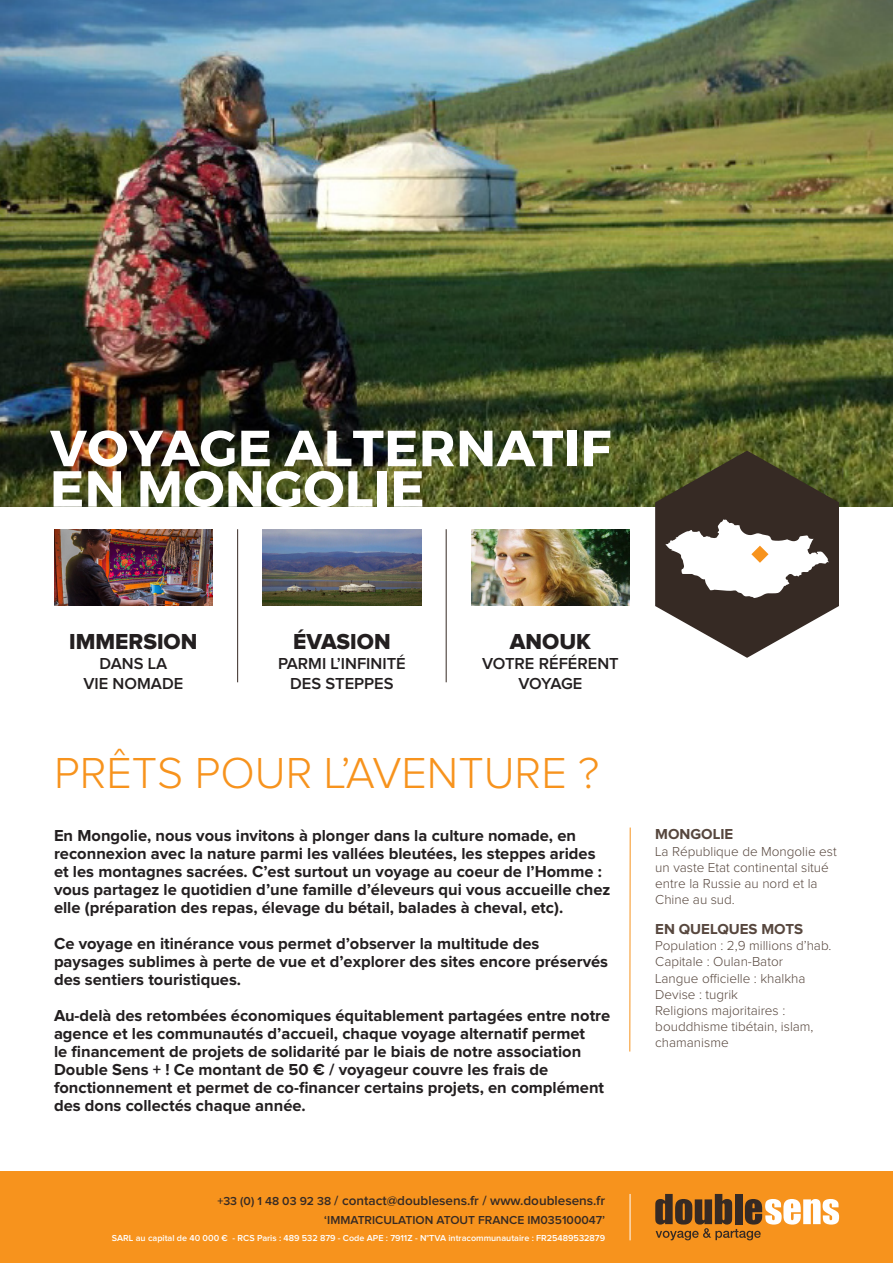
<style>
.page{position:relative;width:893px;height:1263px;background:#fff}
.page>*{position:absolute;margin:0;border:0;box-sizing:border-box;transform-origin:0 0}
.t1{font:700 50.7px/40.5px "Montserrat";letter-spacing:.01em;color:#fff}
.t2{font:300 45px "Proxima Nova";color:#f7931d}
.t3{font:22.5px "Proxima Nova Extrabld";color:#231f20}
.t4{font:700 16.5px/18px "Proxima Nova";color:#231f20}
.t5{font:600 16.5px/19.8px "Proxima Nova";color:#231f20;text-align:center}
.t6{font:700 15px "Proxima Nova";color:#57473e}
.t7{font:300 13.5px/16.2px "Proxima Nova";color:#57473e}
.t8{font:600 13.5px "Proxima Nova";color:#362a24}
.t9{font:600 12px "Proxima Nova";color:#362a24}
.t10{font:600 9px "Proxima Nova";color:#fff}
.s1{font-size:12px}
</style>
<div class="page">
<div style="left:0;top:1171px;width:893px;height:92px;background:#f7931d"></div>
<hr style="left:630px;top:1194px;width:1px;height:46px;background:#fff">
<svg style="left:655px;top:1194px;width:184px;height:46px"></svg>
<img style="left:0;top:0;width:893px;height:507px">
<img style="left:54px;top:529px;width:159px;height:77px">
<img style="left:263px;top:529px;width:158px;height:77px">
<hr style="left:446px;top:529px;width:1px;height:153px;background:#362a24">
<hr style="left:237px;top:529px;width:1px;height:153px;background:#362a24">
<img style="left:471px;top:529px;width:158px;height:77px">
<hr style="left:629px;top:827px;width:2px;height:224px;background:#f7931d">
<svg style="left:655px;top:451px;width:184px;height:207px"></svg>
<p class="t1" style="left:50px;top:429px;width:563px">VOYAGE ALTERNATIF<br>EN MONGOLIE</p>
<p class="t3" style="left:69px;top:631px;width:130px">IMMERSION</p>
<p class="t5" style="left:100px;top:654px;width:69px">DANS LA</p>
<p class="t5" style="left:83px;top:674px;width:101px">VIE NOMADE</p>
<p class="t3" style="left:293px;top:631px;width:99px">ÉVASION</p>
<p class="t5" style="left:278px;top:654px;width:129px">PARMI L’INFINITÉ<br>DES STEPPES</p>
<p class="t3" style="left:510px;top:631px;width:83px">ANOUK</p>
<p class="t5" style="left:482px;top:654px;width:138px">VOTRE RÉFÉRENT</p>
<p class="t5" style="left:518px;top:674px;width:66px">VOYAGE</p>
<p class="t2" style="left:54px;top:753px;width:547px">PRÊTS POUR L’AVENTURE ?</p>
<p class="t4" style="left:54px;top:827px;width:558px">En Mongolie, nous vous invitons à plonger dans la culture nomade, en reconnexion avec la nature parmi les vallées bleutées, les steppes arides et les montagnes sacrées. C’est surtout un voyage au coeur de l’Homme : vous partagez le quotidien d’une famille d’éleveurs qui vous accueille chez elle (préparation des repas, élevage du bétail, balades à cheval, etc).</p>
<p class="t4" style="left:54px;top:935px;width:556px">Ce voyage en itinérance vous permet d’observer la multitude des paysages sublimes à perte de vue et d’explorer des sites encore préservés des sentiers touristiques.</p>
<p class="t4" style="left:54px;top:1007px;width:558px">Au-delà des retombées économiques équitablement partagées entre notre agence et les communautés d’accueil, chaque voyage alternatif permet<br>le financement de projets de solidarité par le biais de notre association Double Sens + ! Ce montant de 50 € / voyageur couvre les frais de fonctionnement et permet de co-financer certains projets, en complément des dons collectés chaque année.</p>
<p class="t8" style="left:217px;top:1194px;width:389px"><span class="s1">+33 (0) 1 48 03 92 38</span> / contact@doublesens.fr / www.doublesens.fr</p>
<p class="t9" style="left:324px;top:1214px;width:282px">‘IMMATRICULATION ATOUT FRANCE IM035100047’</p>
<p class="t10" style="left:112px;top:1233px;width:495px">SARL au capital de 40 000 € - RCS Paris : 489 532 879 - Code APE : 7911Z - N°TVA intracommunautaire : FR25489532879</p>
<p class="t6" style="left:655px;top:827px;width:80px">MONGOLIE</p>
<p class="t7" style="left:655px;top:843px;width:183px">La République de Mongolie est un vaste Etat continental situé entre la Russie au nord et la<br>Chine au sud.</p>
<p class="t6" style="left:655px;top:922px;width:149px">EN QUELQUES MOTS</p>
<p class="t7" style="left:655px;top:938px;width:178px">Population : 2,9 millions d’hab.</p>
<p class="t7" style="left:655px;top:954px;width:129px">Capitale : Oulan-Bator</p>
<p class="t7" style="left:655px;top:970px;width:152px">Langue officielle : khalkha</p>
<p class="t7" style="left:655px;top:987px;width:84px">Devise : tugrik</p>
<p class="t7" style="left:655px;top:1003px;width:131px">Religions majoritaires :</p>
<p class="t7" style="left:655px;top:1019px;width:160px">bouddhisme tibétain, islam,</p>
<p class="t7" style="left:655px;top:1035px;width:75px">chamanisme</p>
</div>
